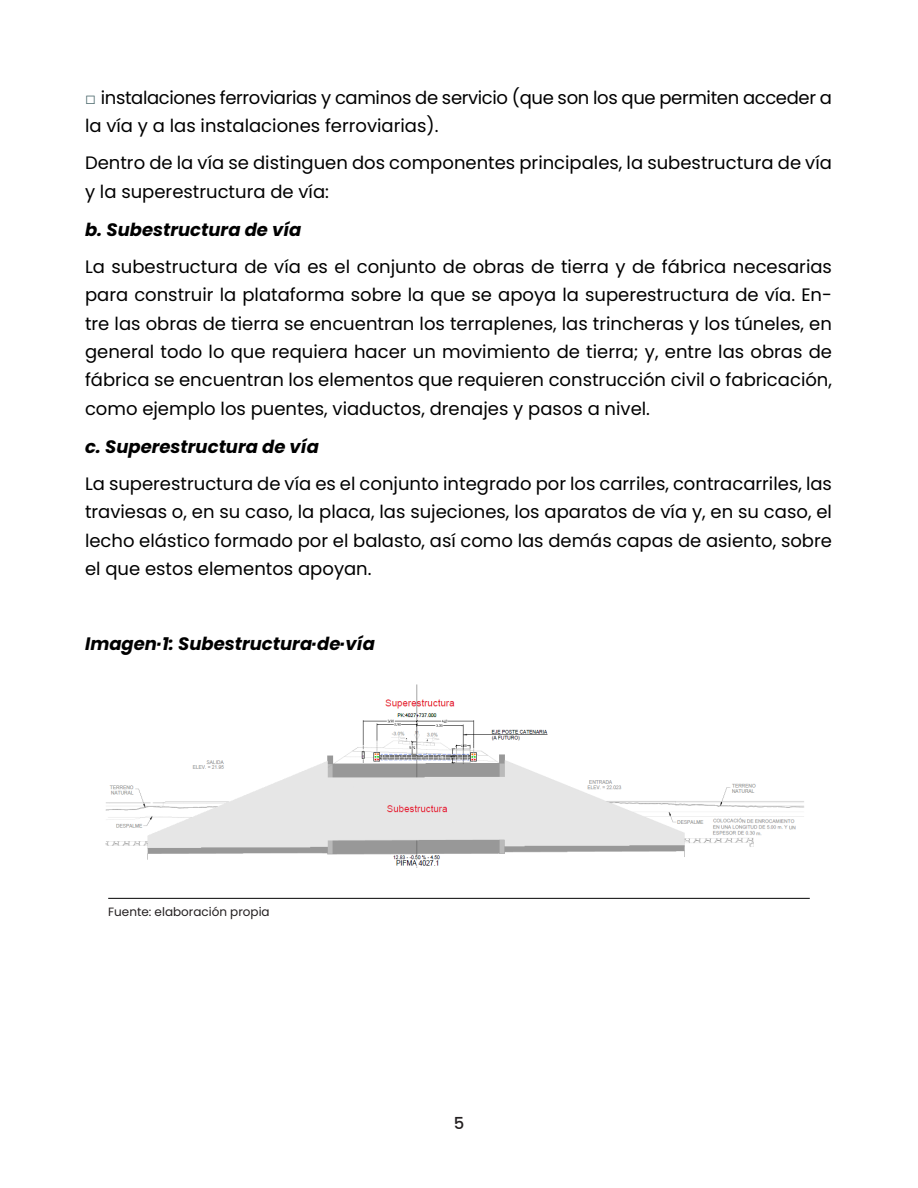
<style>
.page{position:relative;width:918px;height:1188px;background:#fff}
.page>*{position:absolute;margin:0;border:0;box-sizing:border-box;transform-origin:0 0}
.t1{font:18px/28.2px "Poppins";color:#000;text-align:justify}
.t2{font:18px/28.3px "Poppins";letter-spacing:-.02em;color:#000}
.t3{font:italic 700 18px "Poppins";color:#000}
.t4{font:500 16.5px "Poppins";color:#231f20}
.t5{font:12px "Poppins";color:#231f20}
.s1{font-family:"Arial";font-weight:900;color:#39595d}
</style>
<div class="page">
<img style="left:105px;top:684px;width:699px;height:184px">
<hr style="left:108px;top:898px;width:702px;height:1px;background:#000">
<p class="t2" style="left:85px;top:84px;width:749px"><span class="s1">□</span> instalaciones ferroviarias y caminos de servicio (que son los que permiten acceder a la vía y a las instalaciones ferroviarias).</p>
<p class="t1" style="left:85px;top:149px;width:748px">Dentro de la vía se distinguen dos componentes principales, la subestructura de vía y la superestructura de vía:</p>
<p class="t3" style="left:85px;top:219px;width:218px">b. Subestructura de vía</p>
<p class="t1" style="left:85px;top:253px;width:749px">La subestructura de vía es el conjunto de obras de tierra y de fábrica necesarias para construir la plataforma sobre la que se apoya la superestructura de vía. En&shy;tre las obras de tierra se encuentran los terraplenes, las trincheras y los túneles, en general todo lo que requiera hacer un movimiento de tierra; y, entre las obras de fábrica se encuentran los elementos que requieren construcción civil o fabricación, como ejemplo los puentes, viaductos, drenajes y pasos a nivel.</p>
<p class="t3" style="left:85px;top:436px;width:235px">c. Superestructura de vía</p>
<p class="t1" style="left:85px;top:470px;width:749px">La superestructura de vía es el conjunto integrado por los carriles, contracarriles, las traviesas o, en su caso, la placa, las sujeciones, los aparatos de vía y, en su caso, el lecho elástico formado por el balasto, así como las demás capas de asiento, sobre el que estos elementos apoyan.</p>
<p class="t3" style="left:85px;top:634px;width:291px">Imagen·1: Subestructura·de·vía</p>
<p class="t5" style="left:108px;top:905px;width:163px">Fuente: elaboración propia</p>
<p class="t4" style="left:454px;top:1113px;width:12px">5</p>
</div>
